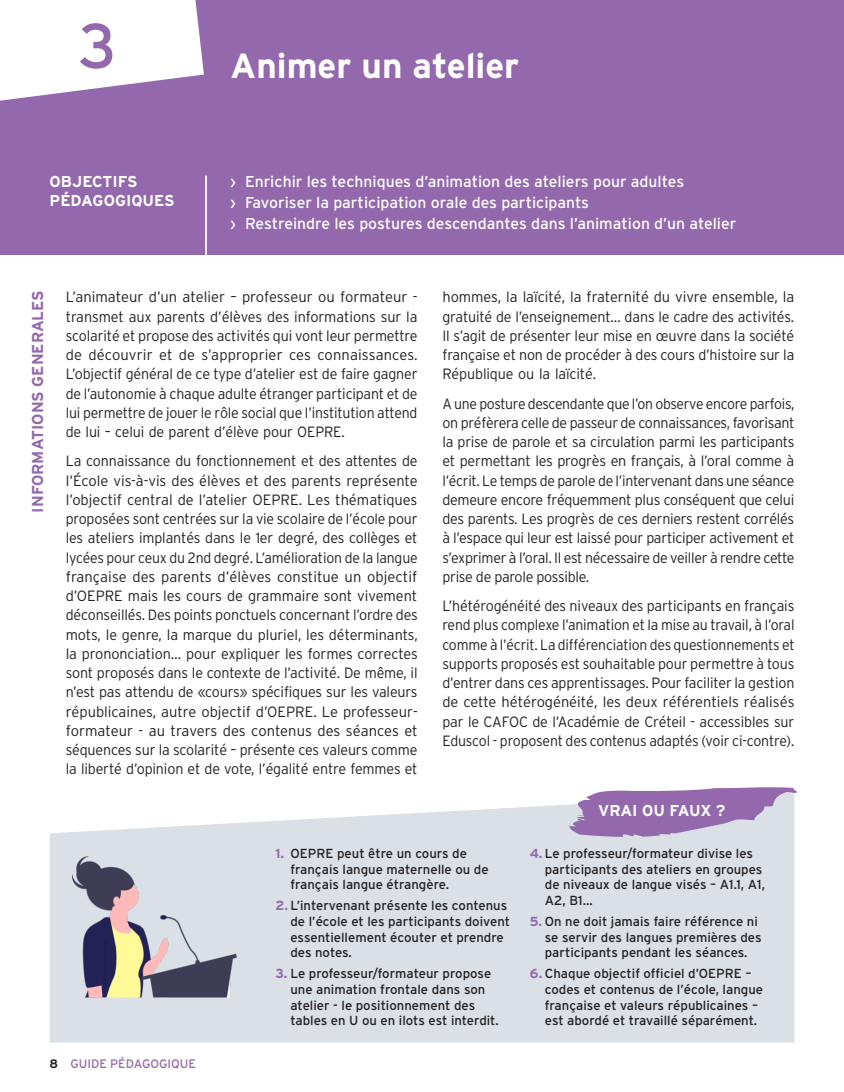
<style>
.page{position:relative;width:844px;height:1092px;background:#fff}
.page>*{position:absolute;margin:0;border:0;box-sizing:border-box;transform-origin:0 0}
.t1{font:63px "Interstate";color:#9468ac}
.Titre_Chapitre{font:700 35px "Interstate";color:#fff}
.t2{font:15.75px "Interstate";color:#fff}
.t3{font:700 15.75px/18.9px "Interstate";color:#fff}
.t4{font:700 15.75px "Interstate";color:#9468ac}
.Infos_generales{font:300 14.88px/19.2px "Interstate";letter-spacing:-.01em;color:#231f20;text-align:justify;scale:.96 1}
.Infos_generales-2{font:300 14.88px/19.2px "Interstate";letter-spacing:-.01em;color:#231f20;text-align:justify}
.Infos_generales-3{font:300 14.88px/19.2px "Interstate";letter-spacing:-.01em;color:#231f20;text-align:justify;scale:.94 1}
.t5{font:13.12px/15.8px "Interstate";color:#231f20}
.t6{font:12.25px "Interstate";color:#9468ac}
.s1{font-weight:700;color:#9468ac}
.s2{font-weight:700;color:#231f20}
</style>
<div class="page">
<div style="left:50px;top:805px;width:744px;height:237px;background:#dae0e6"></div>
<img style="left:73px;top:856px;width:163px;height:141px">
<div style="left:0;top:0;width:843px;height:255px;background:#9468ac"></div>
<svg style="left:0;top:0;width:204px;height:101px;background:#efe8f2"></svg>
<hr style="left:205px;top:175px;width:2px;height:80px;background:#fff">
<svg style="left:568px;top:787px;width:229px;height:49px;background:#ad90c0"></svg>
<hr style="left:843px;top:0;width:1px;height:1091px;background:#f0ecf5">
<p class="t1" style="left:78px;top:11px;width:40px">3</p>
<p class="t3" style="left:50px;top:172px;width:126px">OBJECTIFS<br>PÉDAGOGIQUES</p>
<p class="Titre_Chapitre" style="left:230px;top:46px;width:290px">Animer un atelier</p>
<p class="t2" style="left:230px;top:173px;width:455px">› Enrichir les techniques d’animation des ateliers pour adultes</p>
<p class="t2" style="left:230px;top:194px;width:360px">› Favoriser la participation orale des participants</p>
<p class="t2" style="left:230px;top:215px;width:507px">› Restreindre les postures descendantes dans l’animation d’un atelier</p>
<p class="t4" style="left:29px;top:512px;width:224px;rotate:-90deg">INFORMATIONS GENERALES</p>
<p class="Infos_generales-2" style="left:66px;top:287px;width:353px">L’animateur d’un atelier – professeur ou formateur - transmet aux parents d’élèves des informations sur la scolarité et propose des activités qui vont leur permettre de découvrir et de s’approprier ces connaissances.<br>L’objectif général de ce type d’atelier est de faire gagner de l’autonomie à chaque adulte étranger participant et de lui permettre de jouer le rôle social que l’institution attend de lui – celui de parent d’élève pour OEPRE.</p>
<p class="Infos_generales" style="left:66px;top:451px;width:368px">La connaissance du fonctionnement et des attentes de l’École vis-à-vis des élèves et des parents représente l’objectif central de l’atelier OEPRE. Les thématiques proposées sont centrées sur la vie scolaire de l’école pour les ateliers implantés dans le 1er degré, des collèges et lycées pour ceux du 2nd degré. L’amélioration de la langue française des parents d’élèves constitue un objectif d’OEPRE mais les cours de grammaire sont vivement déconseillés. Des points ponctuels concernant l’ordre des mots, le genre, la marque du pluriel, les déterminants, la prononciation… pour expliquer les formes correctes sont proposés dans le contexte de l’activité. De même, il n’est pas attendu de «cours» spécifiques sur les valeurs républicaines, autre objectif d’OEPRE. Le professeur&shy;formateur - au travers des contenus des séances et séquences sur la scolarité – présente ces valeurs comme la liberté d’opinion et de vote, l’égalité entre femmes et</p>
<p class="Infos_generales-2" style="left:442px;top:287px;width:353px">hommes, la laïcité, la fraternité du vivre ensemble, la gratuité de l’enseignement… dans le cadre des activités.<br>Il s’agit de présenter leur mise en œuvre dans la société française et non de procéder à des cours d’histoire sur la République ou la laïcité.</p>
<p class="Infos_generales-3" style="left:442px;top:393px;width:376px">A une posture descendante que l’on observe encore parfois, on préfèrera celle de passeur de connaissances, favorisant la prise de parole et sa circulation parmi les participants et permettant les progrès en français, à l’oral comme à l’écrit. Le temps de parole de l’intervenant dans une séance demeure encore fréquemment plus conséquent que celui des parents. Les progrès de ces derniers restent corrélés à l’espace qui leur est laissé pour participer activement et s’exprimer à l’oral. Il est nécessaire de veiller à rendre cette prise de parole possible.</p>
<p class="Infos_generales" style="left:442px;top:596px;width:368px">L’hétérogénéité des niveaux des participants en français rend plus complexe l’animation et la mise au travail, à l’oral comme à l’écrit. La différenciation des questionnements et supports proposés est souhaitable pour permettre à tous d’entrer dans ces apprentissages. Pour faciliter la gestion de cette hétérogénéité, les deux référentiels réalisés par le CAFOC de l’Académie de Créteil - accessibles sur Eduscol - proposent des contenus adaptés (voir ci-contre).</p>
<p class="t3" style="left:598px;top:800px;width:129px">VRAI OU FAUX ?</p>
<p class="t5" style="left:290px;top:845px;width:200px;text-indent:-15px"><span class="s1">1.</span> OEPRE peut être un cours de français langue maternelle ou de français langue étrangère.</p>
<p class="t5" style="left:290px;top:897px;width:221px;text-indent:-15px"><span class="s1">2.</span> L’intervenant présente les contenus de l’école et les participants doivent essentiellement écouter et prendre des notes.</p>
<p class="t5" style="left:290px;top:965px;width:210px;text-indent:-15px"><span class="s1">3.</span> Le professeur/formateur propose une animation frontale dans son atelier - le positionnement des tables en U ou en ilots est interdit.</p>
<p class="t5" style="left:544px;top:845px;width:221px;text-indent:-15px"><span class="s1">4.</span> Le professeur/formateur divise les participants des ateliers en groupes de niveaux de langue visés – A1.1, A1,<br>A2, B1…</p>
<p class="t5" style="left:544px;top:913px;width:218px;text-indent:-15px"><span class="s1">5.</span> On ne doit jamais faire référence ni se servir des langues premières des participants pendant les séances.</p>
<p class="t5" style="left:544px;top:965px;width:220px;text-indent:-15px"><span class="s1">6.</span> Chaque objectif officiel d’OEPRE – codes et contenus de l’école, langue française et valeurs républicaines – est abordé et travaillé séparément.</p>
<p class="t6" style="left:50px;top:1056px;width:148px"><span class="s2">8</span> GUIDE PÉDAGOGIQUE</p>
</div>
